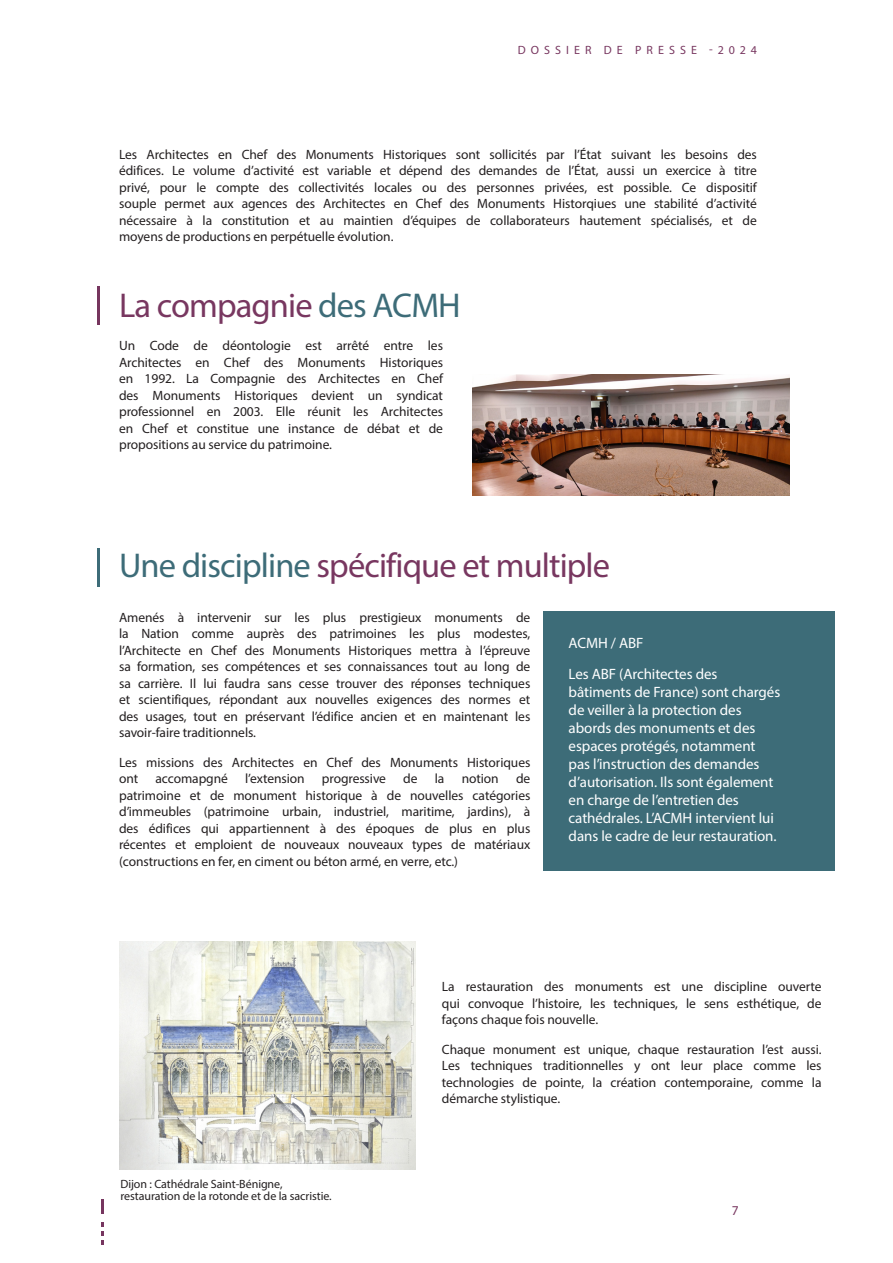
<style>
.page{position:relative;width:893px;height:1263px;background:#fff}
.page>*{position:absolute;margin:0;border:0;box-sizing:border-box;transform-origin:0 0}
.t1{font:34.5px "Myriad Pro";letter-spacing:-.025em;color:#783760}
.BlocCouleur1{font:15px/18px "Myriad Pro";letter-spacing:-.005em;color:#fff}
.t2{font:13.5px/16.5px "Myriad Pro";letter-spacing:-.005em;color:#231f20;text-align:justify}
.t3{font:13.5px "Myriad Pro";color:#783760}
.t4{font:12px/12px "Myriad Pro";letter-spacing:-.005em;color:#231f20}
.t5{font:12px "Myriad Pro";letter-spacing:.42em;color:#783760}
.s1{color:#3d6c78}
</style>
<div class="page">
<img style="left:119px;top:942px;width:296px;height:228px">
<img style="left:473px;top:374px;width:316px;height:121px">
<div style="left:543px;top:611px;width:292px;height:66px;background:#3d6c78"></div>
<div style="left:543px;top:642px;width:292px;height:228px;background:#3d6c78"></div>
<svg style="left:101px;top:1199px;width:2px;height:14px"></svg>
<svg style="left:101px;top:1222px;width:2px;height:23px"></svg>
<hr style="left:98px;top:287px;width:2px;height:38px;background:#76355e">
<hr style="left:98px;top:548px;width:2px;height:38px;background:#3d6c78">
<p class="t5" style="left:518px;top:42px;width:240px">DOSSIER DE PRESSE -2024</p>
<p class="t2" style="left:119px;top:146px;width:639px">Les Architectes en Chef des Monuments Historiques sont sollicités par l’État suivant les besoins des édifices. Le volume d’activité est variable et dépend des demandes de l’État, aussi un exercice à titre privé, pour le compte des collectivités locales ou des personnes privées, est possible. Ce dispositif souple permet aux agences des Architectes en Chef des Monuments Historqiues une stabilité d’activité nécessaire à la constitution et au maintien d’équipes de collaborateurs hautement spécialisés, et de moyens de productions en perpétuelle évolution.</p>
<p class="t1" style="left:119px;top:284px;width:343px">La compagnie <span class="s1">des ACMH</span></p>
<p class="t2" style="left:119px;top:337px;width:325px">Un Code de déontologie est arrêté entre les Architectes en Chef des Monuments Historiques en 1992. La Compagnie des Architectes en Chef des Monuments Historiques devient un syndicat professionnel en 2003. Elle réunit les Architectes en Chef et constitue une instance de débat et de propositions au service du patrimoine.</p>
<p class="t1" style="left:119px;top:544px;width:493px"><span class="s1">Une discipline</span> spécifique et multiple</p>
<p class="t2" style="left:119px;top:609px;width:413px">Amenés à intervenir sur les plus prestigieux monuments de la Nation comme auprès des patrimoines les plus modestes, l’Architecte en Chef des Monuments Historiques mettra à l’épreuve sa formation, ses compétences et ses connaissances tout au long de sa carrière. Il lui faudra sans cesse trouver des réponses techniques et scientifiques, répondant aux nouvelles exigences des normes et des usages, tout en préservant l’édifice ancien et en maintenant les savoir-faire traditionnels.</p>
<p class="t2" style="left:119px;top:753px;width:413px">Les missions des Architectes en Chef des Monuments Historiques ont</p>
<p class="t2" style="left:119px;top:770px;width:413px;text-indent:397px">de patrimoine et de monument historique à de nouvelles catégories d’immeubles (patrimoine urbain, industriel, maritime, jardins), à des édifices qui appartiennent à des époques de plus en plus récentes et emploient de nouveaux nouveaux types de matériaux (constructions en fer, en ciment ou béton armé, en verre, etc.)</p>
<p class="t2" style="left:155px;top:770px;width:74px">accomapgné</p>
<p class="t2" style="left:245px;top:770px;width:61px">l’extension</p>
<p class="t2" style="left:322px;top:770px;width:66px">progressive</p>
<p class="t2" style="left:403px;top:770px;width:16px">de</p>
<p class="t2" style="left:435px;top:770px;width:11px">la</p>
<p class="t2" style="left:462px;top:770px;width:39px">notion</p>
<p class="BlocCouleur1" style="left:569px;top:634px;width:76px">ACMH / ABF</p>
<p class="BlocCouleur1" style="left:569px;top:664px;width:213px">Les ABF (Architectes des bâtiments de France) sont chargés de veiller à la protection des abords des monuments et des espaces protégés, notamment pas l’instruction des demandes d’autorisation. Ils sont également en charge de l’entretien des cathédrales. L’ACMH intervient lui dans le cadre de leur restauration.</p>
<p class="t4" style="left:120px;top:1178px;width:213px">Dijon : Cathédrale Saint-Bénigne, restauration de la rotonde et de la sacristie.</p>
<p class="t2" style="left:442px;top:978px;width:381px">La restauration des monuments est une discipline ouverte qui convoque l’histoire, les techniques, le sens esthétique, de façons chaque fois nouvelle.</p>
<p class="t2" style="left:442px;top:1041px;width:381px">Chaque monument est unique, chaque restauration l’est aussi.<br>Les techniques traditionnelles y ont leur place comme les technologies de pointe, la création contemporaine, comme la démarche stylistique.</p>
<p class="t3" style="left:732px;top:1202px;width:8px">7</p>
</div>
